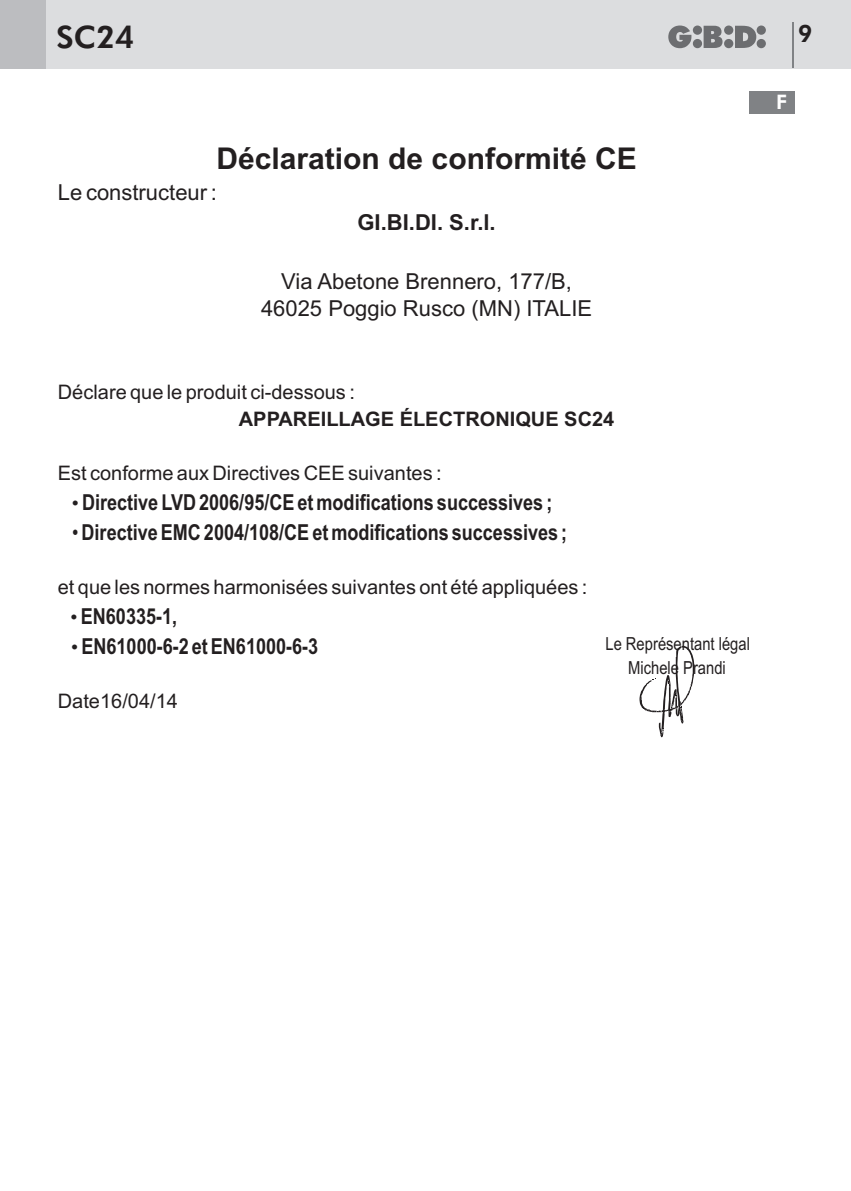
<style>
.page{position:relative;width:851px;height:1191px;background:#fff}
.page>*{position:absolute;margin:0;border:0;box-sizing:border-box;transform-origin:0 0}
.t1{font:800 31px "Futura BT";color:#231f20}
.t2{font:700 30px "Arial";color:#231f20}
.t3{font:800 24px "Futura BT";color:#231f20}
.t4{font:700 22px "Arial Narrow";color:#231f20}
.t5{font:22px/27px "Arial";color:#231f20;text-align:center}
.t6{font:700 22px "Arial";color:#231f20}
.t7{font:20px "Arial";color:#231f20}
.t8{font:700 20px "Arial";color:#231f20}
.t9{font:800 20px "Futura BT";color:#fff}
.t10{font:18px/24px "Arial Narrow";color:#231f20;text-align:center}
.s1{font-family:"Arial";font-weight:400;font-size:20px}
.s2{font-weight:400}
</style>
<div class="page">
<div style="left:0;top:0;width:850px;height:68px;background:#dcdddf"></div>
<div style="left:0;top:0;width:45px;height:68px;background:#bcbdc0"></div>
<svg style="left:668px;top:26px;width:97px;height:22px"></svg>
<hr style="left:792px;top:23px;width:2px;height:45px;background:#808285">
<div style="left:748px;top:91px;width:46px;height:22px;background:#808285"></div>
<svg style="left:639px;top:645px;width:55px;height:92px"></svg>
<h1 class="t1" style="left:56px;top:24px;width:79px">SC24</h1>
<h2 class="t2" style="left:216px;top:147px;width:422px">Déclaration de conformité CE</h2>
<p class="t5" style="left:58px;top:181px;width:160px">Le constructeur :</p>
<p class="t6" style="left:357px;top:214px;width:140px">GI.BI.DI. S.r.l.</p>
<p class="t5" style="left:261px;top:269px;width:332px">Via Abetone Brennero, 177/B,<br>46025 Poggio Rusco (MN) ITALIE</p>
<p class="t7" style="left:58px;top:385px;width:298px">Déclare que le produit ci-dessous :</p>
<p class="t8" style="left:239px;top:412px;width:377px">APPAREILLAGE ÉLECTRONIQUE SC24</p>
<p class="t7" style="left:58px;top:465px;width:385px">Est conforme aux Directives CEE suivantes :</p>
<p class="t4" style="left:72px;top:493px;width:482px"><span class="s1">•</span> Directive LVD 2006/95/CE et modifications successives ;</p>
<p class="t4" style="left:72px;top:524px;width:496px"><span class="s2">•</span> Directive EMC 2004/108/CE et modifications successives ;</p>
<p class="t7" style="left:58px;top:579px;width:531px">et que les normes harmonisées suivantes ont été appliquées :</p>
<p class="t4" style="left:70px;top:607px;width:108px"><span class="s1">•</span> EN60335-1,</p>
<p class="t4" style="left:71px;top:638px;width:248px"><span class="s1">•</span> EN61000-6-2 et EN61000-6-3</p>
<p class="t7" style="left:58px;top:693px;width:122px">Date16/04/14</p>
<p class="t10" style="left:605px;top:633px;width:146px">Le Représentant légal<br>Michele Prandi</p>
<p class="t3" style="left:797px;top:23px;width:16px">9</p>
<p class="t9" style="left:776px;top:94px;width:12px">F</p>
</div>
